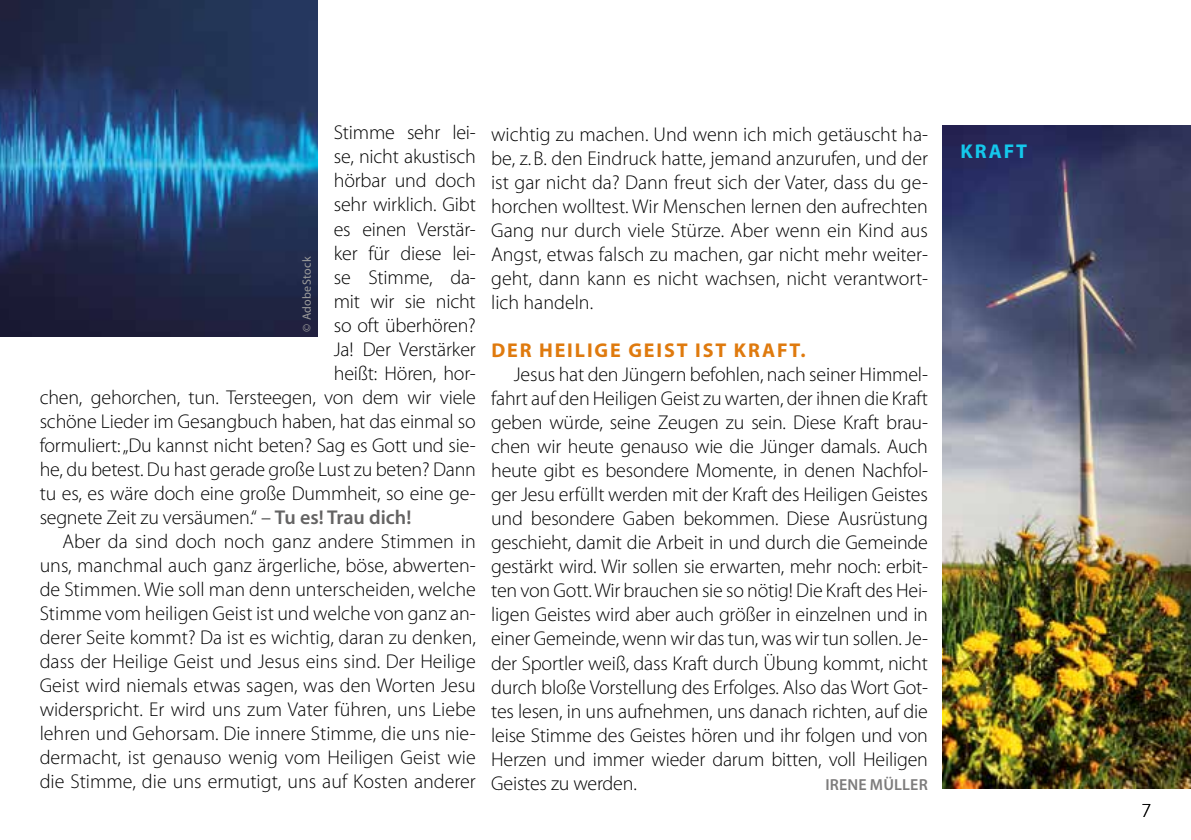
<style>
.page{position:relative;width:1191px;height:840px;background:#fff}
.page>*{position:absolute;margin:0;border:0;box-sizing:border-box;transform-origin:0 0}
.t1{font:300 20px/24px "Myriad Pro";color:#000;text-align:justify}
.t2{font:700 20px "Myriad Pro";letter-spacing:.095em;color:#df7a0e}
.t3{font:700 20px "Myriad Pro";letter-spacing:.095em;color:#14c8eb}
.t4{font:600 16px "Myriad Pro";letter-spacing:.01em;color:#7c7b7b}
.t5{font:12px "Myriad Pro";letter-spacing:.03em;color:#8094ad}
.t6{font:12px "Myriad Pro";letter-spacing:.03em;color:#9d9d9c}
.s1{font-weight:600;color:#646363}
</style>
<div class="page">
<img style="left:942px;top:126px;width:249px;height:662px">
<img style="left:0;top:0;width:317px;height:336px">
<p class="t1" style="left:334px;top:120px;width:143px">Stimme sehr lei-</p>
<p class="t1" style="left:334px;top:144px;width:144px">se, nicht akustisch</p>
<p class="t1" style="left:334px;top:168px;width:144px">hörbar und doch</p>
<p class="t1" style="left:334px;top:192px;width:144px">sehr wirklich. Gibt</p>
<p class="t1" style="left:334px;top:216px;width:143px">es einen Verstär-</p>
<p class="t1" style="left:334px;top:240px;width:143px">ker für diese lei-</p>
<p class="t1" style="left:334px;top:264px;width:144px">se Stimme, da-</p>
<p class="t1" style="left:334px;top:288px;width:143px">mit wir sie nicht</p>
<p class="t1" style="left:334px;top:312px;width:143px">so oft überhören?</p>
<p class="t1" style="left:334px;top:336px;width:143px">Ja! Der Verstärker</p>
<p class="t1" style="left:334px;top:360px;width:144px">heißt: Hören, hor-</p>
<p class="t1" style="left:40px;top:384px;width:438px">chen, gehorchen, tun. Tersteegen, von dem wir viele</p>
<p class="t1" style="left:40px;top:408px;width:437px">schöne Lieder im Gesangbuch haben, hat das einmal so</p>
<p class="t1" style="left:40px;top:432px;width:437px">formuliert: „Du kannst nicht beten? Sag es Gott und sie-</p>
<p class="t1" style="left:40px;top:456px;width:438px">he, du betest. Du hast gerade große Lust zu beten? Dann</p>
<p class="t1" style="left:40px;top:480px;width:437px">tu es, es wäre doch eine große Dummheit, so eine ge-</p>
<p class="t1" style="left:40px;top:504px;width:373px">segnete Zeit zu versäumen.“ – <span class="s1">Tu es! Trau dich!</span></p>
<p class="t1" style="left:62px;top:528px;width:415px">Aber da sind doch noch ganz andere Stimmen in</p>
<p class="t1" style="left:40px;top:552px;width:438px">uns, manchmal auch ganz ärgerliche, böse, abwerten-</p>
<p class="t1" style="left:40px;top:576px;width:437px">de Stimmen. Wie soll man denn unterscheiden, welche</p>
<p class="t1" style="left:40px;top:600px;width:437px">Stimme vom heiligen Geist ist und welche von ganz an-</p>
<p class="t1" style="left:40px;top:624px;width:438px">derer Seite kommt? Da ist es wichtig, daran zu denken,</p>
<p class="t1" style="left:40px;top:648px;width:438px">dass der Heilige Geist und Jesus eins sind. Der Heilige</p>
<p class="t1" style="left:40px;top:672px;width:437px">Geist wird niemals etwas sagen, was den Worten Jesu</p>
<p class="t1" style="left:40px;top:696px;width:437px">widerspricht. Er wird uns zum Vater führen, uns Liebe</p>
<p class="t1" style="left:40px;top:720px;width:437px">lehren und Gehorsam. Die innere Stimme, die uns nie-</p>
<p class="t1" style="left:40px;top:744px;width:438px">dermacht, ist genauso wenig vom Heiligen Geist wie</p>
<p class="t1" style="left:40px;top:768px;width:437px">die Stimme, die uns ermutigt, uns auf Kosten anderer</p>
<p class="t5" style="left:299px;top:328px;width:77px;rotate:-90deg">© AdobeStock</p>
<p class="t6" style="left:299px;top:331px;width:77px;rotate:-90deg">© AdobeStock</p>
<p class="t1" style="left:491px;top:122px;width:438px">wichtig zu machen. Und wenn ich mich getäuscht ha&shy;be, z.B. den Eindruck hatte, jemand anzurufen, und der ist gar nicht da? Dann freut sich der Vater, dass du ge&shy;horchen wolltest. Wir Menschen lernen den aufrechten Gang nur durch viele Stürze. Aber wenn ein Kind aus Angst, etwas falsch zu machen, gar nicht mehr weiter&shy;geht, dann kann es nicht wachsen, nicht verantwort&shy;lich handeln.</p>
<p class="t2" style="left:491px;top:337px;width:316px">DER HEILIGE GEIST IST KRAFT.</p>
<p class="t1" style="left:491px;top:362px;width:438px;text-indent:23px">Jesus hat den Jüngern befohlen, nach seiner Himmel&shy;fahrt auf den Heiligen Geist zu warten, der ihnen die Kraft geben würde, seine Zeugen zu sein. Diese Kraft brau&shy;chen wir heute genauso wie die Jünger damals. Auch heute gibt es besondere Momente, in denen Nachfol&shy;ger Jesu erfüllt werden mit der Kraft des Heiligen Geistes und besondere Gaben bekommen. Diese Ausrüstung geschieht, damit die Arbeit in und durch die Gemeinde gestärkt wird. Wir sollen sie erwarten, mehr noch: erbit&shy;ten von Gott. Wir brauchen sie so nötig! Die Kraft des Hei&shy;ligen Geistes wird aber auch größer in einzelnen und in einer Gemeinde, wenn wir das tun, was wir tun sollen. Je&shy;der Sportler weiß, dass Kraft durch Übung kommt, nicht durch bloße Vorstellung des Erfolges. Also das Wort Got&shy;tes lesen, in uns aufnehmen, uns danach richten, auf die leise Stimme des Geistes hören und ihr folgen und von Herzen und immer wieder darum bitten, voll Heiligen Geistes zu werden.</p>
<p class="t4" style="left:825px;top:773px;width:104px">IRENE MÜLLER</p>
<p class="t3" style="left:960px;top:138px;width:68px">KRAFT</p>
<p class="t1" style="left:1141px;top:797px;width:11px">7</p>
</div>
